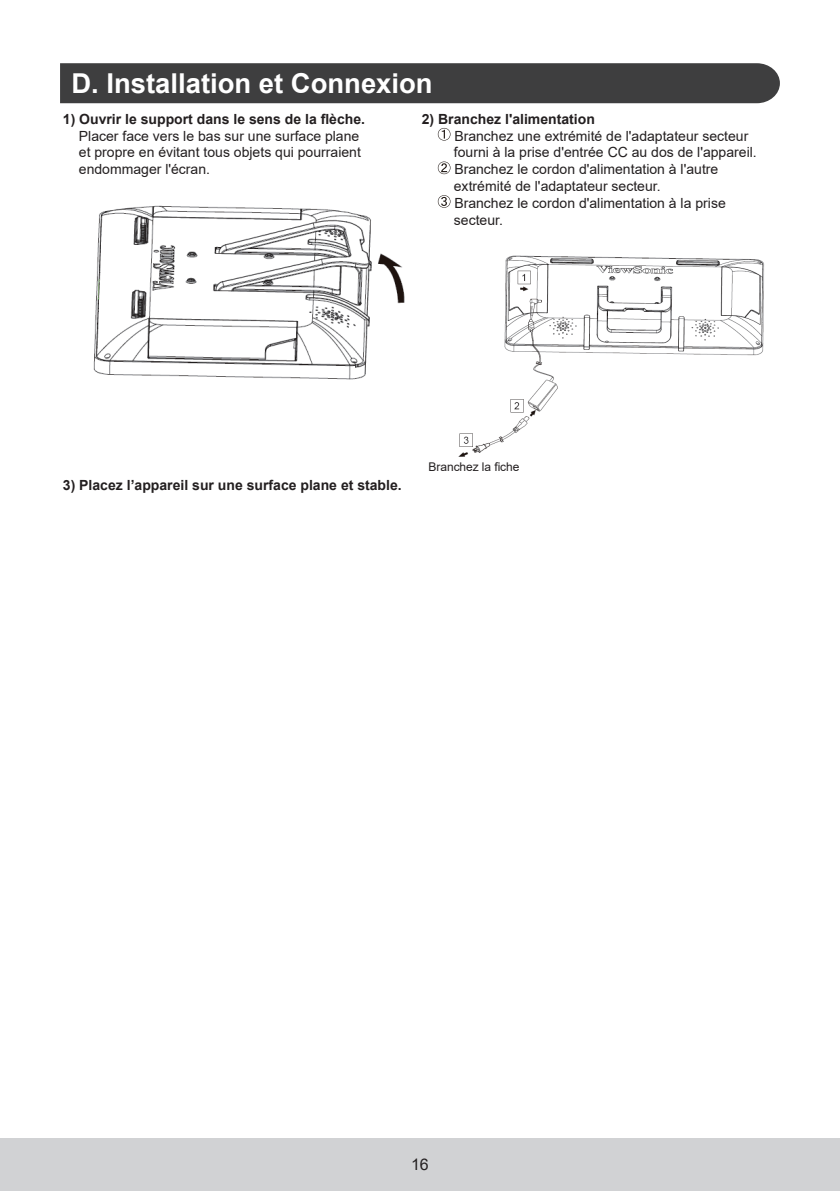
<style>
.page{position:relative;width:840px;height:1191px;background:#fff}
.page>*{position:absolute;margin:0;border:0;box-sizing:border-box;transform-origin:0 0}
.t1{font:700 27.4px "Arial";color:#fff}
.t2{font:16px "Arial";color:#231f20}
.t3{font:14px/16.8px "Arial";color:#231f20;text-align:justify}
.t4{font:700 14px "Arial";color:#231f20}
.t5{font:12px "Arial";letter-spacing:-.005em;color:#231f20}
</style>
<div class="page">
<div style="left:0;top:1138px;width:839px;height:53px;background:#d1d2d4"></div>
<div style="left:60px;top:63px;width:719px;height:40px;background:#3e3e3f"></div>
<img style="left:93px;top:205px;width:312px;height:175px">
<svg style="left:437px;top:128px;width:13px;height:13px"></svg>
<svg style="left:437px;top:161px;width:13px;height:13px"></svg>
<svg style="left:437px;top:195px;width:13px;height:13px"></svg>
<img style="left:458px;top:255px;width:306px;height:202px">
<h1 class="t1" style="left:60px;top:64px;width:374px"><sub>.</sub> D. Installation et Connexion</h1>
<p class="t4" style="left:63px;top:109px;width:303px">1) Ouvrir le support dans le sens de la flèche.</p>
<p class="t3" style="left:79px;top:127px;width:283px">Placer face vers le bas sur une surface plane et propre en évitant tous objets qui pourraient endommager l'écran.</p>
<p class="t4" style="left:421px;top:109px;width:174px">2) Branchez l'alimentation</p>
<p class="t3" style="left:453px;top:127px;width:304px;text-align:left">Branchez une extrémité de l'adaptateur secteur fourni à la prise d'entrée CC au dos de l'appareil.<br>Branchez le cordon d'alimentation à l'autre extrémité de l'adaptateur secteur.<br>Branchez le cordon d'alimentation à la prise secteur.</p>
<p class="t4" style="left:63px;top:475px;width:340px">3) Placez l’appareil sur une surface plane et stable.</p>
<p class="t5" style="left:428px;top:458px;width:92px">Branchez la fiche</p>
<p class="t2" style="left:411px;top:1152px;width:19px">16</p>
</div>
